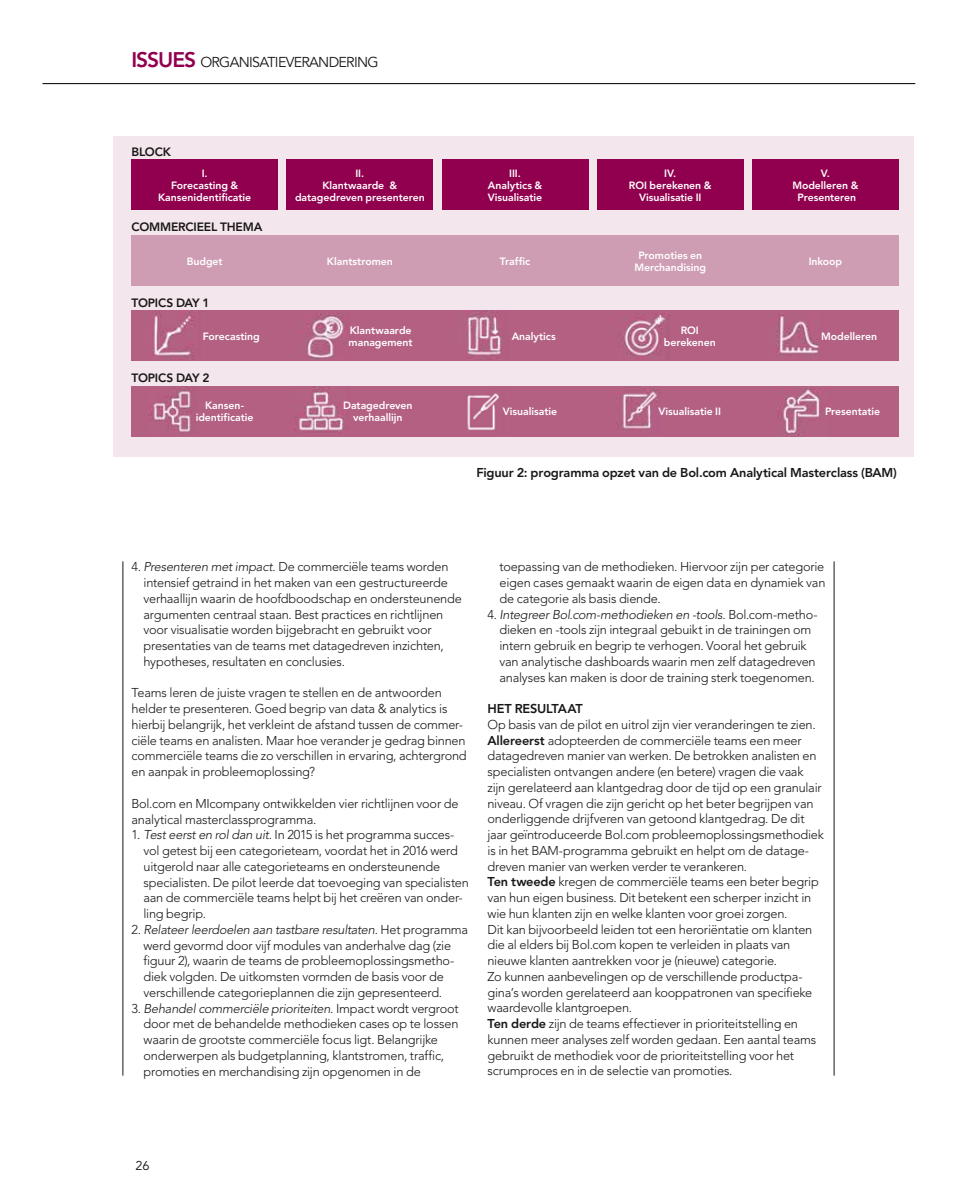
<style>
.page{position:relative;width:957px;height:1191px;background:#fff}
.page>*{position:absolute;margin:0;border:0;box-sizing:border-box;transform-origin:0 0}
.t1{font:14.25px "Avenir LT";letter-spacing:-.05em;color:#181716}
.t2{font:300 12.75px/15.8px "Avenir LT";letter-spacing:-.015em;color:#181716}
.t3{font:italic 300 12.75px "Avenir LT Std";letter-spacing:-.02em;color:#181716}
.t4{font:800 12.75px "Avenir LT";letter-spacing:-.015em;color:#181716}
.t5{font:12.75px "Avenir LT";color:#181716}
.t6{font:800 12px "Avenir LT";letter-spacing:-.015em;color:#181716}
.t7{font:800 10.5px/12px "Avenir LT";letter-spacing:-.005em;color:#fff;text-align:center}
.s1{font-weight:800;font-size:21px;color:#91004e}
.s2{font-family:"Avenir LT Std";font-style:italic}
.s3{font-family:"Avenir LT";font-style:normal}
.s4{font-weight:800}
</style>
<div class="page">
<hr style="left:43px;top:83px;width:872px;height:1px;background:#181716">
<hr style="left:122px;top:561px;width:1px;height:514px;background:#181716">
<hr style="left:833px;top:561px;width:1px;height:514px;background:#181716">
<div style="left:113px;top:136px;width:801px;height:320px;background:#f3e6ec"></div>
<div style="left:131px;top:386px;width:767px;height:50px;background:#b36083"></div>
<div style="left:131px;top:311px;width:767px;height:50px;background:#b36083"></div>
<img style="left:148px;top:386px;width:50px;height:48px">
<img style="left:295px;top:386px;width:51px;height:47px">
<img style="left:467px;top:393px;width:33px;height:37px">
<img style="left:616px;top:386px;width:44px;height:44px">
<img style="left:777px;top:386px;width:44px;height:50px">
<img style="left:144px;top:310px;width:57px;height:50px">
<img style="left:299px;top:313px;width:51px;height:47px">
<img style="left:459px;top:310px;width:51px;height:50px">
<img style="left:619px;top:313px;width:50px;height:43px">
<img style="left:776px;top:313px;width:44px;height:43px">
<div style="left:131px;top:235px;width:767px;height:50px;background:#cf9db3"></div>
<div style="left:131px;top:160px;width:147px;height:50px;background:#91004e"></div>
<div style="left:287px;top:160px;width:146px;height:50px;background:#91004e"></div>
<div style="left:442px;top:160px;width:146px;height:50px;background:#91004e"></div>
<div style="left:597px;top:160px;width:146px;height:50px;background:#91004e"></div>
<div style="left:752px;top:160px;width:146px;height:50px;background:#91004e"></div>
<p class="t1" style="left:131px;top:54px;width:248px"><span class="s1">ISSUES</span> ORGANISATIEVERANDERING</p>
<p class="t6" style="left:131px;top:145px;width:41px">BLOCK</p>
<p class="t7" style="left:158px;top:167px;width:94px">I.<br>Forecasting &amp;<br>Kansenidentificatie</p>
<p class="t7" style="left:295px;top:167px;width:131px">II.<br>Klantwaarde &amp; datagedreven presenteren</p>
<p class="t7" style="left:488px;top:167px;width:56px">III.<br>Analytics &amp;<br>Visualisatie</p>
<p class="t7" style="left:629px;top:167px;width:84px">IV.<br>ROI berekenen &amp;<br>Visualisatie II</p>
<p class="t7" style="left:792px;top:167px;width:68px">V.<br>Modelleren &amp;<br>Presenteren</p>
<p class="t6" style="left:131px;top:220px;width:132px">COMMERCIEEL THEMA</p>
<p class="t7" style="left:187px;top:255px;width:37px">Budget</p>
<p class="t7" style="left:327px;top:255px;width:67px">Klantstromen</p>
<p class="t7" style="left:500px;top:255px;width:32px">Traffic</p>
<p class="t7" style="left:634px;top:249px;width:73px">Promoties en<br>Merchandising</p>
<p class="t7" style="left:808px;top:255px;width:35px">Inkoop</p>
<p class="t6" style="left:131px;top:295px;width:80px">TOPICS DAY 1</p>
<p class="t7" style="left:203px;top:330px;width:58px">Forecasting</p>
<p class="t7" style="left:349px;top:324px;width:65px;text-align:left">Klantwaarde management</p>
<p class="t7" style="left:512px;top:330px;width:46px">Analytics</p>
<p class="t7" style="left:664px;top:324px;width:53px">ROI berekenen</p>
<p class="t7" style="left:821px;top:330px;width:57px">Modelleren</p>
<p class="t6" style="left:131px;top:371px;width:80px">TOPICS DAY 2</p>
<p class="t7" style="left:196px;top:400px;width:59px">Kansen&shy;identificatie</p>
<p class="t7" style="left:343px;top:400px;width:71px">Datagedreven verhaallijn</p>
<p class="t7" style="left:503px;top:406px;width:56px">Visualisatie</p>
<p class="t7" style="left:658px;top:406px;width:64px">Visualisatie II</p>
<p class="t7" style="left:825px;top:406px;width:57px">Presentatie</p>
<p class="t4" style="left:476px;top:465px;width:422px">Figuur 2: programma opzet van de Bol.com Analytical Masterclass (BAM)</p>
<p class="t2" style="left:143px;top:559px;width:320px;text-indent:-12px">4. <span class="s2">Presenteren met impact</span>. De commerciële teams worden intensief getraind in het maken van een gestructureerde verhaallijn waarin de hoofdboodschap en ondersteunende argumenten centraal staan. Best practices en richtlijnen voor visualisatie worden bijgebracht en gebruikt voor presentaties van de teams met datagedreven inzichten, hypotheses, resultaten en conclusies.</p>
<p class="t2" style="left:131px;top:685px;width:337px">Teams leren de juiste vragen te stellen en de antwoorden helder te presenteren. Goed begrip van data &amp; analytics is hierbij belangrijk, het verkleint de afstand tussen de commer&shy;ciële teams en analisten. Maar hoe verander je gedrag binnen commerciële teams die zo verschillen in ervaring, achtergrond en aanpak in probleemoplossing?</p>
<p class="t2" style="left:131px;top:795px;width:328px">Bol.com en MIcompany ontwikkelden vier richtlijnen voor de analytical masterclass programma.</p>
<p class="t2" style="left:143px;top:827px;width:327px;text-indent:-12px">1. <span class="s2">Test eerst en rol dan uit</span>. In 2015 is het programma succes&shy;vol getest bij een categorieteam, voordat het in 2016 werd uitgerold naar alle categorieteams en ondersteunende specialisten. De pilot leerde dat toevoeging van specialisten aan de commerciële teams helpt bij het creëren van onder&shy;ling begrip.</p>
<p class="t3" style="left:131px;top:922px;width:338px"><span class="s3">2.</span> Relateer leerdoelen aan tastbare resultaten<span class="s3">. Het programma</span></p>
<p class="t2" style="left:143px;top:937px;width:312px">werd gevormd door vijf modules van anderhalve dag (zie figuur 2), waarin de teams de probleemoplossingsmetho&shy;diek volgden. De uitkomsten vormden de basis voor de verschillende categorieplannen die zijn gepresenteerd.</p>
<p class="t3" style="left:131px;top:1000px;width:328px"><span class="s3">3.</span> Behandel commerciële prioriteiten<span class="s3">. Impact wordt vergroot</span></p>
<p class="t2" style="left:143px;top:1016px;width:316px">door met de behandelde methodieken cases op te lossen waarin de grootste commerciële focus ligt. Belangrijke onderwerpen als budgetplanning, klantstromen, traffic, promoties en merchandising zijn opgenomen in de</p>
<p class="t2" style="left:499px;top:559px;width:327px;text-align:justify">toepassing van de methodieken. Hiervoor zijn per categorie eigen cases gemaakt waarin de eigen data en dynamiek van de categorie als basis diende.</p>
<p class="t3" style="left:487px;top:607px;width:331px"><span class="s3">4.</span> Integreer Bol.com-methodieken en -tools<span class="s3">. Bol.com-metho-</span></p>
<p class="t2" style="left:499px;top:622px;width:318px">dieken en -tools zijn integraal gebuikt in de trainingen om intern gebruik en begrip te verhogen. Vooral het gebruik van analytische dashboards waarin men zelf datagedreven analyses kan maken is door de training sterk toegenomen.</p>
<p class="t4" style="left:487px;top:701px;width:97px">HET RESULTAAT</p>
<p class="t2" style="left:487px;top:716px;width:338px">Op basis van de pilot en uitrol zijn vier veranderingen te zien.<br><span class="s4">Allereerst</span> adopteerden de commerciële teams een meer datagedreven manier van werken. De betrokken analisten en specialisten ontvangen andere (en betere) vragen die vaak zijn gerelateerd aan klant gedrag door de tijd op een granulair niveau. Of vragen die zijn gericht op het beter begrijpen van onderliggende drijfveren van getoond klantgedrag. De dit jaar geïntroduceerde Bol.com probleemoplossings methodiek is in het BAM-programma gebruikt en helpt om de datage&shy;dreven manier van werken verder te verankeren.<br><span class="s4">Ten tweede</span> kregen de commerciële teams een beter begrip van hun eigen business. Dit betekent een scherper inzicht in wie hun klanten zijn en welke klanten voor groei zorgen.<br>Dit kan bijvoorbeeld leiden tot een heroriëntatie om klanten die al elders bij Bol.com kopen te verleiden in plaats van nieuwe klanten aantrekken voor je (nieuwe) categorie.<br>Zo kunnen aanbevelingen op de verschillende productpa&shy;gina’s worden gerelateerd aan kooppatronen van specifieke waardevolle klantgroepen.<br><span class="s4">Ten derde</span> zijn de teams effectiever in prioriteitstelling en kunnen meer analyses zelf worden gedaan. Een aantal teams gebruikt de methodiek voor de prioriteitstelling voor het scrumproces en in de selectie van promoties.</p>
<p class="t5" style="left:135px;top:1158px;width:16px">26</p>
</div>
